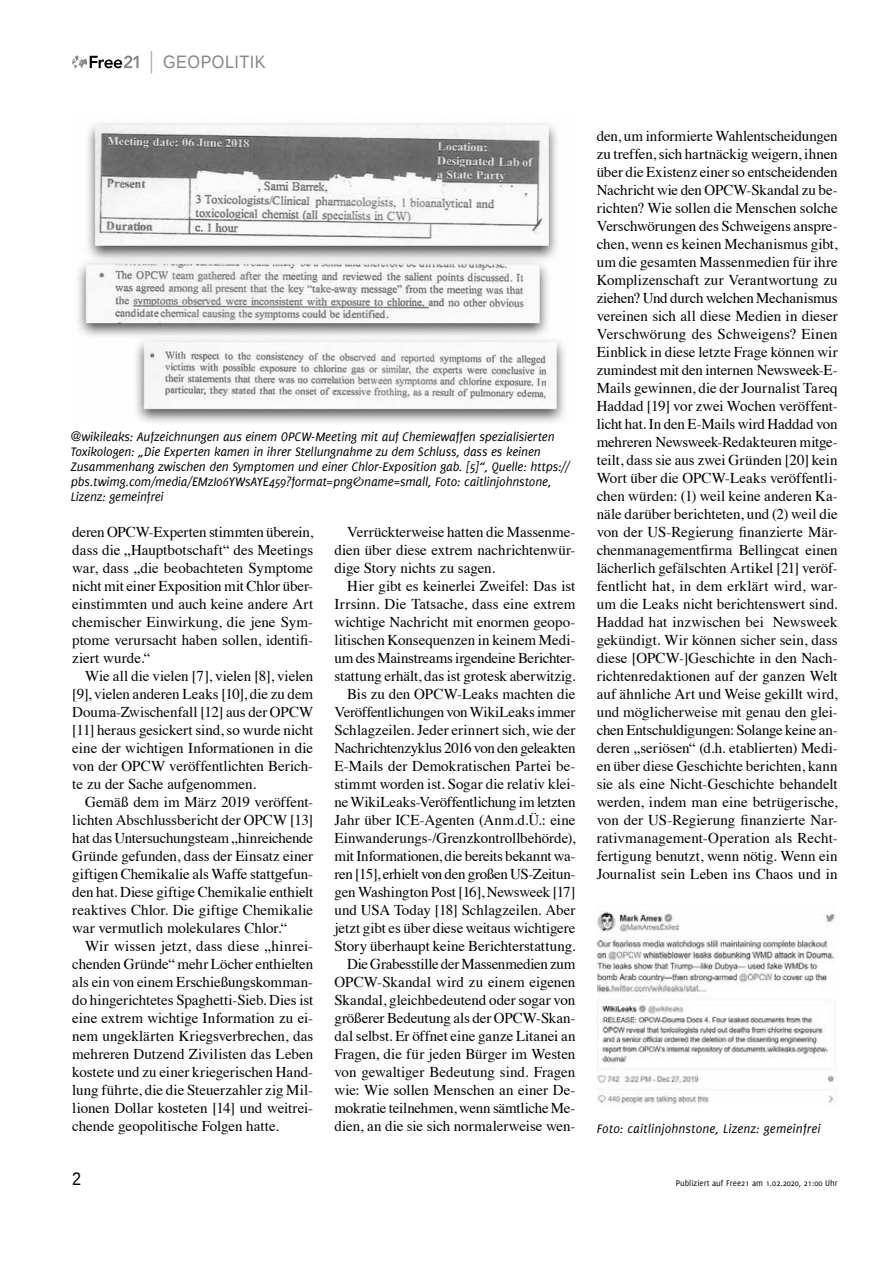
<style>
.page{position:relative;width:893px;height:1263px;background:#fff}
.page>*{position:absolute;margin:0;border:0;box-sizing:border-box;transform-origin:0 0}
.t1{font:18px "Liberation Sans";letter-spacing:.03em;color:#868686;scale:.9 1}
.t2{font:18px "Liberation Sans";color:#000;scale:.9 1}
.t3{font:15px/18px "Times";letter-spacing:-.005em;color:#000;text-align:justify}
.t4{font:italic 13.5px/15px "Delicious";letter-spacing:-.01em;color:#000}
.t5{font:italic 13.5px "Delicious";letter-spacing:.01em;color:#000}
.t6{font:9px "Delicious";color:#000}
</style>
<div class="page">
<svg style="left:72px;top:55px;width:67px;height:13px"></svg>
<svg style="left:151px;top:51px;width:1px;height:23px"></svg>
<img style="left:597px;top:911px;width:239px;height:194px">
<img style="left:78px;top:123px;width:487px;height:300px">
<p class="t1" style="left:163px;top:52px;width:115px">GEOPOLITIK</p>
<p class="t4" style="left:71px;top:429px;width:501px">@wikileaks: Aufzeichnungen aus einem OPCW-Meeting mit auf Chemiewaffen spezialisierten Toxikologen: „Die Experten kamen in ihrer Stellungnahme zu dem Schluss, dass es keinen Zusammenhang zwischen den Symptomen und einer Chlor-Exposition gab. [5]“, Quelle: https:// pbs.twimg.com/media/EMzI06YWsAYE459?format=png&amp;name=small, Foto: caitlinjohnstone, Lizenz: gemeinfrei</p>
<p class="t3" style="left:72px;top:522px;width:242px">deren OPCW-Experten stimmten überein, dass die „Hauptbotschaft“ des Meetings war, dass „die beobachteten Symptome nicht mit einer Exposition mit Chlor über&shy;einstimmten und auch keine andere Art chemischer Einwirkung, die jene Sym&shy;ptome verursacht haben sollen, identifi&shy;ziert wurde.“</p>
<p class="t3" style="left:72px;top:666px;width:242px;text-indent:13px">Wie all die vielen [7], vielen [8], vielen [9], vielen anderen Leaks [10], die zu dem Douma-Zwischenfall [12] aus der OPCW [11] heraus gesickert sind, so wurde nicht eine der wichtigen Informationen in die von der OPCW veröffentlichten Berich&shy;te zu der Sache aufgenommen.</p>
<p class="t3" style="left:72px;top:792px;width:242px;text-indent:13px">Gemäß dem im März 2019 veröffent&shy;lichten Abschlussbericht der OPCW [13] hat das Untersuchungsteam „hinreichende Gründe gefunden, dass der Einsatz einer giftigen Chemikalie als Waffe stattgefun&shy;den hat. Diese giftige Chemikalie enthielt reaktives Chlor. Die giftige Chemikalie war vermutlich molekulares Chlor.“</p>
<p class="t3" style="left:72px;top:936px;width:242px;text-indent:13px">Wir wissen jetzt, dass diese „hinrei&shy;chenden Gründe“ mehr Löcher enthielten als ein von einem Erschießungskomman&shy;do hingerichtetes Spaghetti-Sieb. Dies ist eine extrem wichtige Information zu ei&shy;nem ungeklärten Kriegsverbrechen, das mehreren Dutzend Zivilisten das Leben kostete und zu einer kriegerischen Hand&shy;lung führte, die die Steuerzahler zig Mil&shy;lionen Dollar kosteten [14] und weitrei&shy;chende geopolitische Folgen hatte.</p>
<p class="t3" style="left:334px;top:522px;width:242px;text-indent:13px">Verrückterweise hatten die Massenme&shy;dien über diese extrem nachrichtenwür&shy;dige Story nichts zu sagen.</p>
<p class="t3" style="left:334px;top:576px;width:242px;text-align:right">Hier gibt es keinerlei Zweifel: Das ist Irrsinn. Die Tatsache, dass eine extrem wichtige Nachricht mit enormen geopo&shy;litischen Konsequenzen in keinem Medi&shy;um des Mainstreams irgendeine Berichter&shy;stattung erhält, das ist grotesk aberwitzig.<br>Bis zu den OPCW-Leaks machten die Veröffentlichungen von WikiLeaks immer Schlagzeilen. Jeder erinnert sich, wie der Nachrichtenzyklus 2016 von den geleakten E-Mails der Demokratischen Partei be&shy;stimmt worden ist. Sogar die relativ klei&shy;ne WikiLeaks-Veröffentlichung im letzten Jahr über ICE-Agenten (Anm.d.Ü.: eine Einwanderungs-/Grenzkontrollbehörde), mit Informationen, die bereits bekannt wa&shy;ren [15], erhielt von den großen US-Zeitun&shy;gen Washington Post [16], Newsweek [17] und USA Today [18] Schlagzeilen. Aber jetzt gibt es über diese weitaus wichtigere Story überhaupt keine Berichterstattung.<br>Die Grabesstille der Massenmedien zum OPCW-Skandal wird zu einem eigenen Skandal, gleichbedeutend oder sogar von größerer Bedeutung als der OPCW-Skan&shy;dal selbst. Er öffnet eine ganze Litanei an Fragen, die für jeden Bürger im Westen von gewaltiger Bedeutung sind. Fragen wie: Wie sollen Menschen an einer De&shy;mokratie teilnehmen, wenn sämtliche Me&shy;dien, an die sie sich normalerweise wen-</p>
<p class="t3" style="left:597px;top:126px;width:243px">den, um informierte Wahlentscheidungen zu treffen, sich hartnäckig weigern, ihnen über die Existenz einer so entscheidenden Nachricht wie den OPCW-Skandal zu be&shy;richten? Wie sollen die Menschen solche Verschwörungen des Schweigens anspre&shy;chen, wenn es keinen Mechanismus gibt, um die gesamten Massenmedien für ihre Komplizenschaft zur Verantwortung zu ziehen? Und durch welchen Mechanismus vereinen sich all diese Medien in dieser Verschwörung des Schweigens? Einen Einblick in diese letzte Frage können wir zumindest mit den internen Newsweek-E-Mails gewinnen, die der Journalist Tareq Haddad [19] vor zwei Wochen veröffent&shy;licht hat. In den E-Mails wird Haddad von mehreren Newsweek-Redakteuren mitge&shy;teilt, dass sie aus zwei Gründen [20] kein Wort über die OPCW-Leaks veröffentli&shy;chen würden: (1) weil keine anderen Ka&shy;näle darüber berichteten, und (2) weil die von der US-Regierung finanzierte Mär&shy;chenmanagementfirma Bellingcat einen lächerlich gefälschten Artikel [21] veröf&shy;fentlicht hat, in dem erklärt wird, war&shy;um die Leaks nicht berichtenswert sind.<br>Haddad hat inzwischen bei Newsweek gekündigt. Wir können sicher sein, dass diese [OPCW-]Geschichte in den Nach&shy;richtenredaktionen auf der ganzen Welt auf ähnliche Art und Weise gekillt wird, und möglicherweise mit genau den glei&shy;chen Entschuldigungen: Solange keine an&shy;deren „seriösen“ (d.h. etablierten) Medi&shy;en über diese Geschichte berichten, kann sie als eine Nicht-Geschichte behandelt werden, indem man eine betrügerische, von der US-Regierung finanzierte Nar&shy;rativmanagement-Operation als Recht&shy;fertigung benutzt, wenn nötig. Wenn ein Journalist sein Leben ins Chaos und in</p>
<p class="t5" style="left:597px;top:1121px;width:225px">Foto: caitlinjohnstone, Lizenz: gemeinfrei</p>
<p class="t2" style="left:72px;top:1169px;width:12px">2</p>
<p class="t6" style="left:676px;top:1178px;width:163px">Publiziert auf Free21 am 1.02.2020, 21:00 Uhr</p>
</div>
